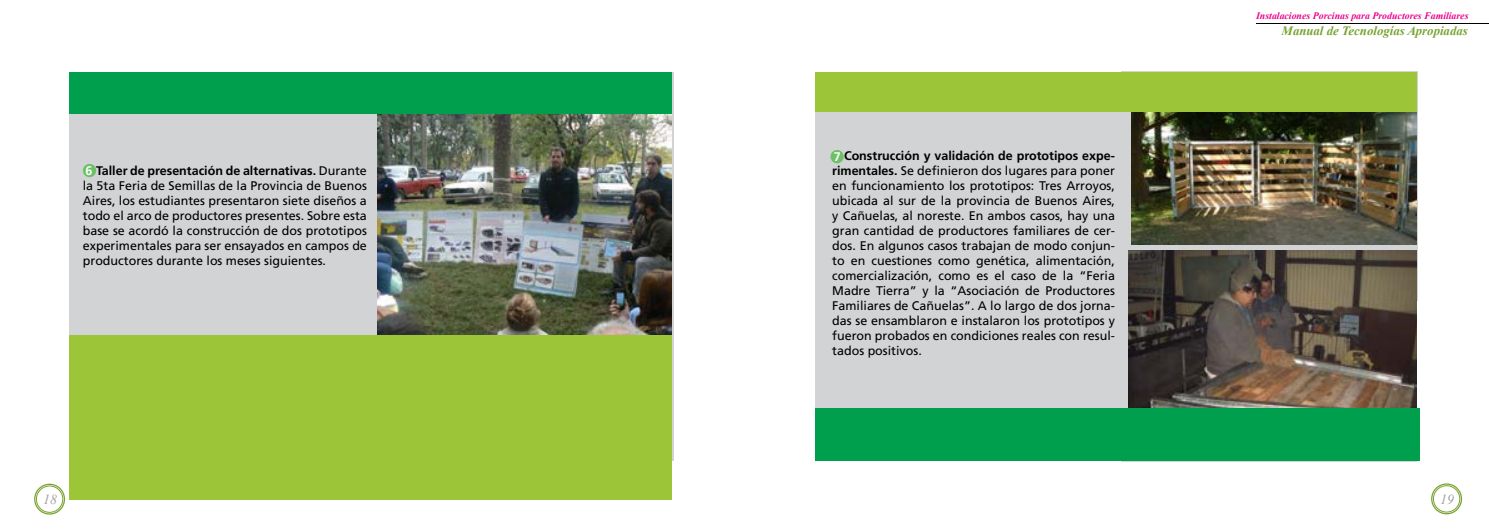
<style>
.page{position:relative;width:1489px;height:532px;background:#fff}
.page>*{position:absolute;margin:0;border:0;box-sizing:border-box;transform-origin:0 0}
.t1{font:italic 13.75px "Times New Roman";color:#9d9fa2}
.t2{font:italic 700 12.75px "Times New Roman";color:#78a22f}
.t3{font:12.5px/15px "Frutiger LT Std";color:#000;text-align:justify}
.t4{font:italic 700 9.88px "Times New Roman";color:#ec008c}
.s1{font-weight:700;color:#fff}
.s2{font-weight:700}
</style>
<div class="page">
<div style="left:34px;top:483px;width:31px;height:31px;border:1px solid #78a22f;border-radius:50%"></div>
<div style="left:36px;top:485px;width:27px;height:27px;border:1px solid #78a22f;border-radius:50%"></div>
<div style="left:1430px;top:483px;width:31px;height:31px;border:1px solid #78a22f;border-radius:50%"></div>
<div style="left:1432px;top:485px;width:27px;height:27px;border:1px solid #78a22f;border-radius:50%"></div>
<div style="left:70px;top:72px;width:603px;height:388px;background:#d1d3d4"></div>
<div style="left:815px;top:72px;width:313px;height:388px;background:#d1d3d4"></div>
<div style="left:1121px;top:71px;width:296px;height:229px;background:linear-gradient(to right,#d1d3d4,#d1d3d4)"></div>
<img style="left:1128px;top:251px;width:288px;height:157px">
<img style="left:1130px;top:112px;width:286px;height:132px">
<div style="left:830px;top:150px;width:13px;height:13px;background:#6dc065;border-radius:50%"></div>
<div style="left:83px;top:164px;width:13px;height:13px;background:#6dc065;border-radius:50%"></div>
<img style="left:377px;top:114px;width:295px;height:221px">
<div style="left:70px;top:72px;width:602px;height:42px;background:#009f4e"></div>
<div style="left:70px;top:335px;width:602px;height:165px;background:#9cc537"></div>
<div style="left:815px;top:72px;width:601px;height:40px;background:#9cc537"></div>
<div style="left:815px;top:408px;width:604px;height:52px;background:#009f4e"></div>
<hr style="left:1255px;top:23px;width:233px;height:1px;background:#000">
<p class="t3" style="left:83px;top:163px;width:285px"><span class="s1">6</span> <span class="s2">Taller de presentación de alternativas.</span> Durante la 5ta Feria de Semillas de la Provincia de Buenos Aires, los estudiantes presentaron siete diseños a todo el arco de productores presentes. Sobre esta base se acordó la construcción de dos prototipos experimentales para ser ensayados en campos de productores durante los meses siguientes.</p>
<p class="t3" style="left:832px;top:148px;width:284px"><span class="s1">7</span> <span class="s2">Construcción y validación de prototipos expe&shy;rimentales.</span> Se definieron dos lugares para poner en funcionamiento los prototipos: Tres Arroyos, ubicada al sur de la provincia de Buenos Aires, y Cañuelas, al noreste. En ambos casos, hay una gran cantidad de productores familiares de cer&shy;dos. En algunos casos trabajan de modo conjun&shy;to en cuestiones como genética, alimentación, comercialización, como es el caso de la “Feria Madre Tierra” y la “Asociación de Productores Familiares de Cañuelas”. A lo largo de dos jorna&shy;das se ensamblaron e instalaron los prototipos y fueron probados en condiciones reales con resul&shy;tados positivos.</p>
<p class="t4" style="left:1255px;top:9px;width:214px">Instalaciones Porcinas para Productores Familiares</p>
<p class="t2" style="left:1281px;top:22px;width:187px">Manual de Tecnologías Apropiadas</p>
<p class="t1" style="left:43px;top:489px;width:15px">18</p>
<p class="t1" style="left:1439px;top:489px;width:15px">19</p>
</div>
